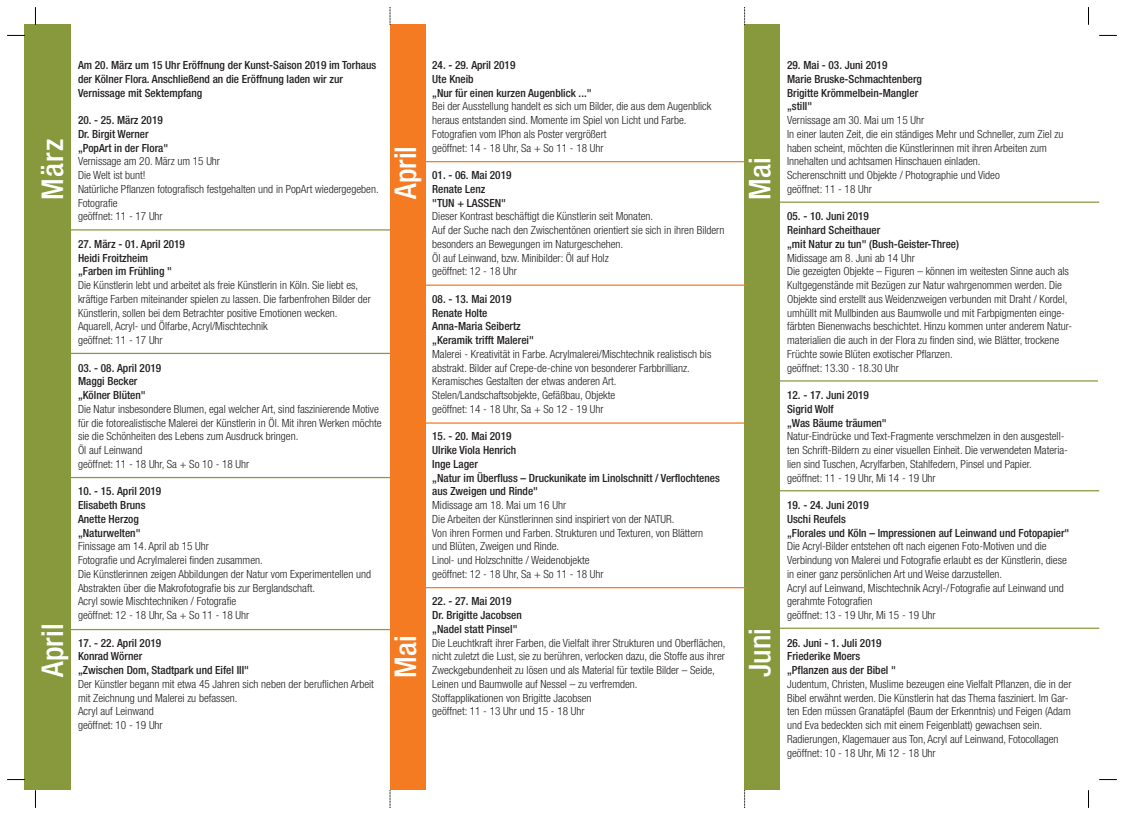
<style>
.page{position:relative;width:1124px;height:815px;background:#fff}
.page>*{position:absolute;margin:0;border:0;box-sizing:border-box;transform-origin:0 0}
.t1{font:500 condensed 30px "Helvetica Neue";color:#fff}
.t2{font:300 condensed 11.25px/13.8px "Helvetica Neue";color:#231f20}
.t3{font:500 condensed 11.25px/13.8px "Helvetica Neue";color:#231f20}
</style>
<div class="page">
<div style="left:744px;top:25px;width:35px;height:765px;background:#88983d"></div>
<div style="left:390px;top:25px;width:35px;height:765px;background:#f47b21"></div>
<div style="left:25px;top:25px;width:46px;height:765px;background:#88983d"></div>
<hr style="left:71px;top:353px;width:319px;height:1px;background:#88983d">
<hr style="left:71px;top:477px;width:319px;height:1px;background:#88983d">
<hr style="left:71px;top:629px;width:319px;height:1px;background:#88983d">
<hr style="left:71px;top:229px;width:319px;height:2px;background:#88983d">
<hr style="left:425px;top:161px;width:319px;height:1px;background:#f47b21">
<hr style="left:425px;top:285px;width:320px;height:1px;background:#f47b21">
<hr style="left:424px;top:422px;width:320px;height:2px;background:#f47b21">
<hr style="left:424px;top:587px;width:321px;height:1px;background:#f47b21">
<hr style="left:780px;top:490px;width:318px;height:1px;background:#88983d">
<hr style="left:780px;top:628px;width:318px;height:1px;background:#88983d">
<hr style="left:778px;top:380px;width:319px;height:2px;background:#88983d">
<hr style="left:778px;top:202px;width:320px;height:1px;background:#88983d">
<svg style="left:35px;top:7px;width:1px;height:18px"></svg>
<svg style="left:7px;top:35px;width:18px;height:1px"></svg>
<svg style="left:390px;top:7px;width:1px;height:18px"></svg>
<svg style="left:744px;top:7px;width:1px;height:18px"></svg>
<svg style="left:1088px;top:7px;width:1px;height:18px"></svg>
<svg style="left:1099px;top:35px;width:17px;height:1px"></svg>
<svg style="left:1099px;top:779px;width:17px;height:1px"></svg>
<svg style="left:1088px;top:790px;width:1px;height:18px"></svg>
<svg style="left:744px;top:790px;width:1px;height:18px"></svg>
<svg style="left:390px;top:790px;width:1px;height:18px"></svg>
<svg style="left:35px;top:790px;width:1px;height:18px"></svg>
<svg style="left:7px;top:779px;width:18px;height:1px"></svg>
<h1 class="t1" style="left:42px;top:200px;width:63px;rotate:-90deg">März</h1>
<h1 class="t1" style="left:42px;top:677px;width:54px;rotate:-90deg">April</h1>
<p class="t3" style="left:78px;top:59px;width:300px">Am 20. März um 15 Uhr Eröffnung der Kunst-Saison 2019 im Torhaus der Kölner Flora. Anschließend an die Eröffnung laden wir zur<br>Vernissage mit Sektempfang</p>
<p class="t3" style="left:78px;top:114px;width:92px">20. - 25. März 2019<br>Dr. Birgit Werner „PopArt in der Flora"</p>
<p class="t2" style="left:78px;top:155px;width:302px">Vernissage am 20. März um 15 Uhr<br>Die Welt ist bunt!<br>Natürliche Pflanzen fotografisch festgehalten und in PopArt wiedergegeben.<br>Fotografie<br>geöffnet: 11 - 17 Uhr</p>
<p class="t3" style="left:78px;top:238px;width:108px">27. März - 01. April 2019<br>Heidi Froitzheim „Farben im Frühling "</p>
<p class="t2" style="left:78px;top:279px;width:294px">Die Künstlerin lebt und arbeitet als freie Künstlerin in Köln. Sie liebt es, kräftige Farben miteinander spielen zu lassen. Die farbenfrohen Bilder der Künstlerin, sollen bei dem Betrachter positive Emotionen wecken.<br>Aquarell, Acryl- und Ölfarbe, Acryl/Mischtechnik<br>geöffnet: 11 - 17 Uhr</p>
<p class="t3" style="left:78px;top:362px;width:85px">03. - 08. April 2019<br>Maggi Becker „Kölner Blüten"</p>
<p class="t2" style="left:78px;top:403px;width:305px">Die Natur insbesondere Blumen, egal welcher Art, sind faszinierende Motive für die fotorealistische Malerei der Künstlerin in Öl. Mit ihren Werken möchte sie die Schönheiten des Lebens zum Ausdruck bringen.<br>Öl auf Leinwand<br>geöffnet: 11 - 18 Uhr, Sa + So 10 - 18 Uhr</p>
<p class="t3" style="left:78px;top:485px;width:85px">10. - 15. April 2019<br>Elisabeth Bruns<br>Anette Herzog „Naturwelten"</p>
<p class="t2" style="left:78px;top:540px;width:294px">Finissage am 14. April ab 15 Uhr<br>Fotografie und Acrylmalerei finden zusammen.<br>Die Künstlerinnen zeigen Abbildungen der Natur vom Experimentellen und Abstrakten über die Makrofotografie bis zur Berglandschaft.<br>Acryl sowie Mischtechniken / Fotografie<br>geöffnet: 12 - 18 Uhr, Sa + So 11 - 18 Uhr</p>
<p class="t3" style="left:78px;top:637px;width:172px">17. - 22. April 2019<br>Konrad Wörner<br>„Zwischen Dom, Stadtpark und Eifel III"</p>
<p class="t2" style="left:78px;top:678px;width:297px">Der Künstler begann mit etwa 45 Jahren sich neben der beruflichen Arbeit mit Zeichnung und Malerei zu befassen.<br>Acryl auf Leinwand<br>geöffnet: 10 - 19 Uhr</p>
<h1 class="t1" style="left:394px;top:199px;width:54px;rotate:-90deg">April</h1>
<h1 class="t1" style="left:394px;top:678px;width:44px;rotate:-90deg">Mai</h1>
<p class="t3" style="left:432px;top:59px;width:161px">24. - 29. April 2019<br>Ute Kneib<br>„Nur für einen kurzen Augenblick ..."</p>
<p class="t2" style="left:432px;top:100px;width:280px">Bei der Ausstellung handelt es sich um Bilder, die aus dem Augenblick heraus entstanden sind. Momente im Spiel von Licht und Farbe.<br>Fotografien vom IPhon als Poster vergrößert<br>geöffnet: 14 - 18 Uhr, Sa + So 11 - 18 Uhr</p>
<p class="t3" style="left:432px;top:169px;width:81px">01. - 06. Mai 2019<br>Renate Lenz<br>"TUN + LASSEN"</p>
<p class="t2" style="left:432px;top:210px;width:293px">Dieser Kontrast beschäftigt die Künstlerin seit Monaten.<br>Auf der Suche nach den Zwischentönen orientiert sie sich in ihren Bildern besonders an Bewegungen im Naturgeschehen.<br>Öl auf Leinwand, bzw. Minibilder: Öl auf Holz<br>geöffnet: 12 - 18 Uhr</p>
<p class="t3" style="left:432px;top:293px;width:103px">08. - 13. Mai 2019<br>Renate Holte<br>Anna-Maria Seibertz „Keramik trifft Malerei"</p>
<p class="t2" style="left:432px;top:348px;width:280px">Malerei - Kreativität in Farbe. Acrylmalerei/Mischtechnik realistisch bis abstrakt. Bilder auf Crepe-de-chine von besonderer Farbbrillianz.<br>Keramisches Gestalten der etwas anderen Art.<br>Stelen/Landschaftsobjekte, Gefäßbau, Objekte<br>geöffnet: 14 - 18 Uhr, Sa + So 12 - 19 Uhr</p>
<p class="t3" style="left:432px;top:430px;width:289px">15. - 20. Mai 2019<br>Ulrike Viola Henrich<br>Inge Lager<br>„Natur im Überfluss – Druckunikate im Linolschnitt / Verflochtenes aus Zweigen und Rinde"</p>
<p class="t2" style="left:432px;top:499px;width:272px">Midissage am 18. Mai um 16 Uhr<br>Die Arbeiten der Künstlerinnen sind inspiriert von der NATUR.<br>Von ihren Formen und Farben. Strukturen und Texturen, von Blättern und Blüten, Zweigen und Rinde.<br>Linol- und Holzschnitte / Weidenobjekte<br>geöffnet: 12 - 18 Uhr, Sa + So 11 - 18 Uhr</p>
<p class="t3" style="left:432px;top:595px;width:91px">22. - 27. Mai 2019<br>Dr. Brigitte Jacobsen „Nadel statt Pinsel"</p>
<p class="t2" style="left:432px;top:637px;width:295px">Die Leuchtkraft ihrer Farben, die Vielfalt ihrer Strukturen und Oberflächen, nicht zuletzt die Lust, sie zu berühren, verlocken dazu, die Stoffe aus ihrer Zweckgebundenheit zu lösen und als Material für textile Bilder – Seide, Leinen und Baumwolle auf Nessel – zu verfremden.<br>Stoffapplikationen von Brigitte Jacobsen<br>geöffnet: 11 - 13 Uhr und 15 - 18 Uhr</p>
<h1 class="t1" style="left:749px;top:200px;width:44px;rotate:-90deg">Mai</h1>
<h1 class="t1" style="left:749px;top:677px;width:50px;rotate:-90deg">Juni</h1>
<p class="t3" style="left:787px;top:59px;width:136px">29. Mai - 03. Juni 2019<br>Marie Bruske-Schmachtenberg<br>Brigitte Krömmelbein-Mangler „still"</p>
<p class="t2" style="left:787px;top:114px;width:278px">Vernissage am 30. Mai um 15 Uhr<br>In einer lauten Zeit, die ein ständiges Mehr und Schneller, zum Ziel zu haben scheint, möchten die Künstlerinnen mit ihren Arbeiten zum Innehalten und achtsamen Hinschauen einladen.<br>Scherenschnitt und Objekte / Photographie und Video<br>geöffnet: 11 - 18 Uhr</p>
<p class="t3" style="left:787px;top:210px;width:173px">05. - 10. Juni 2019<br>Reinhard Scheithauer<br>„mit Natur zu tun" (Bush-Geister-Three)</p>
<p class="t2" style="left:787px;top:252px;width:286px">Midissage am 8. Juni ab 14 Uhr<br>Die gezeigten Objekte – Figuren – können im weitesten Sinne auch als Kultgegenstände mit Bezügen zur Natur wahrgenommen werden. Die Objekte sind erstellt aus Weidenzweigen verbunden mit Draht / Kordel, umhüllt mit Mullbinden aus Baumwolle und mit Farbpigmenten einge&shy;färbten Bienenwachs beschichtet. Hinzu kommen unter anderem Natur&shy;materialien die auch in der Flora zu finden sind, wie Blätter, trockene Früchte sowie Blüten exotischer Pflanzen.<br>geöffnet: 13.30 - 18.30 Uhr</p>
<p class="t3" style="left:787px;top:389px;width:101px">12. - 17. Juni 2019<br>Sigrid Wolf<br>„Was Bäume träumen"</p>
<p class="t2" style="left:787px;top:430px;width:282px">Natur-Eindrücke und Text-Fragmente verschmelzen in den ausgestell&shy;ten Schrift-Bildern zu einer visuellen Einheit. Die verwendeten Materia&shy;lien sind Tuschen, Acrylfarben, Stahlfedern, Pinsel und Papier. geöffnet: 11 - 19 Uhr, Mi 14 - 19 Uhr</p>
<p class="t3" style="left:787px;top:499px;width:284px">19. - 24. Juni 2019<br>Uschi Reufels<br>„Florales und Köln – Impressionen auf Leinwand und Fotopapier"</p>
<p class="t2" style="left:787px;top:540px;width:281px">Die Acryl-Bilder entstehen oft nach eigenen Foto-Motiven und die Verbindung von Malerei und Fotografie erlaubt es der Künstlerin, diese in einer ganz persönlichen Art und Weise darzustellen.<br>Acryl auf Leinwand, Mischtechnik Acryl-/Fotografie auf Leinwand und gerahmte Fotografien<br>geöffnet: 13 - 19 Uhr, Mi 15 - 19 Uhr</p>
<p class="t3" style="left:787px;top:637px;width:110px">26. Juni - 1. Juli 2019<br>Friederike Moers „Pflanzen aus der Bibel "</p>
<p class="t2" style="left:787px;top:678px;width:286px">Judentum, Christen, Muslime bezeugen eine Vielfalt Pflanzen, die in der Bibel erwähnt werden. Die Künstlerin hat das Thema fasziniert. Im Gar&shy;ten Eden müssen Granatäpfel (Baum der Erkenntnis) und Feigen (Adam und Eva bedeckten sich mit einem Feigenblatt) gewachsen sein.<br>Radierungen, Klagemauer aus Ton, Acryl auf Leinwand, Fotocollagen geöffnet: 10 - 18 Uhr, Mi 12 - 18 Uhr</p>
</div>
